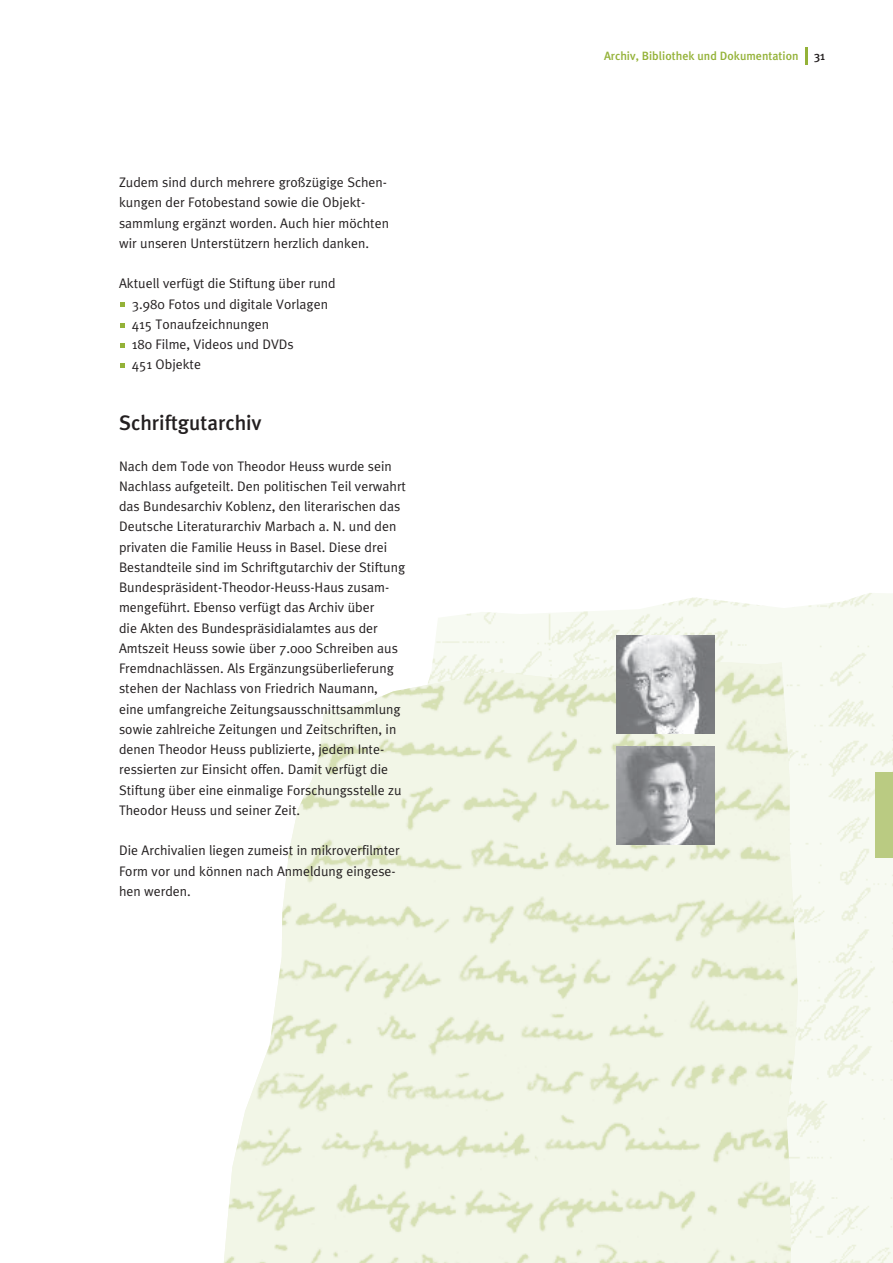
<style>
.page{position:relative;width:893px;height:1263px;background:#fff}
.page>*{position:absolute;margin:0;border:0;box-sizing:border-box;transform-origin:0 0}
.t1{font:500 21px "Meta Plus";color:#231f20}
.t2{font:13.8px/20.2px "Meta Plus Normal";color:#231f20}
.t3{font:500 12px "Meta Plus";color:#94b238}
.t4{font:500 12px "Meta Plus";color:#231f20}
</style>
<div class="page">
<img style="left:432px;top:593px;width:461px;height:670px">
<img style="left:224px;top:662px;width:574px;height:601px">
<img style="left:617px;top:636px;width:97px;height:98px">
<img style="left:617px;top:746px;width:97px;height:98px">
<svg style="left:805px;top:48px;width:2px;height:17px"></svg>
<svg style="left:121px;top:302px;width:4px;height:5px"></svg>
<svg style="left:121px;top:323px;width:4px;height:4px"></svg>
<svg style="left:121px;top:343px;width:4px;height:5px"></svg>
<svg style="left:121px;top:363px;width:4px;height:5px"></svg>
<div style="left:876px;top:773px;width:17px;height:85px;background:#bacb82"></div>
<p class="t2" style="left:119px;top:172px;width:271px">Zudem sind durch mehrere großzügige Schen-- kungen der Fotobestand sowie die Objekt&shy;sammlung ergänzt worden. Auch hier möchten wir unseren Unterstützern herzlich danken.</p>
<p class="t2" style="left:132px;top:273px;width:205px;text-indent:-13px">Aktuell verfügt die Stiftung über rund<br>3.980 Fotos und digitale Vorlagen<br>415 Tonaufzeichnungen<br>180 Filme, Videos und DVDs<br>451 Objekte</p>
<h1 class="t1" style="left:119px;top:411px;width:144px">Schriftgutarchiv</h1>
<p class="t2" style="left:119px;top:456px;width:288px">Nach dem Tode von Theodor Heuss wurde sein Nachlass aufgeteilt. Den politischen Teil verwahrt das Bundesarchiv Koblenz, den literarischen das Deutsche Literaturarchiv Marbach a. N. und den privaten die Familie Heuss in Basel. Diese drei Bestandteile sind im Schriftgutarchiv der Stiftung Bundespräsident-Theodor-Heuss-Haus zusam&shy;mengeführt. Ebenso verfügt das Archiv über<br>die Akten des Bundespräsidialamtes aus der Amtszeit Heuss sowie über 7.000 Schreiben aus Fremdnachlässen. Als Ergänzungsüberlieferung stehen der Nachlass von Friedrich Naumann, eine umfangreiche Zeitungsausschnittsammlung sowie zahlreiche Zeitungen und Zeitschriften, in denen Theodor Heuss publizierte, jedem Inte&shy;ressierten zur Einsicht offen. Damit verfügt die Stiftung über eine einmalige Forschungsstelle zu Theodor Heuss und seiner Zeit.</p>
<p class="t2" style="left:119px;top:840px;width:282px">Die Archivalien liegen zumeist in mikroverfilmter<br>Form vor und können nach Anmeldung eingese&shy;hen werden.</p>
<p class="t3" style="left:604px;top:48px;width:196px">Archiv, Bibliothek und Dokumentation</p>
<p class="t4" style="left:814px;top:48px;width:12px">31</p>
</div>
